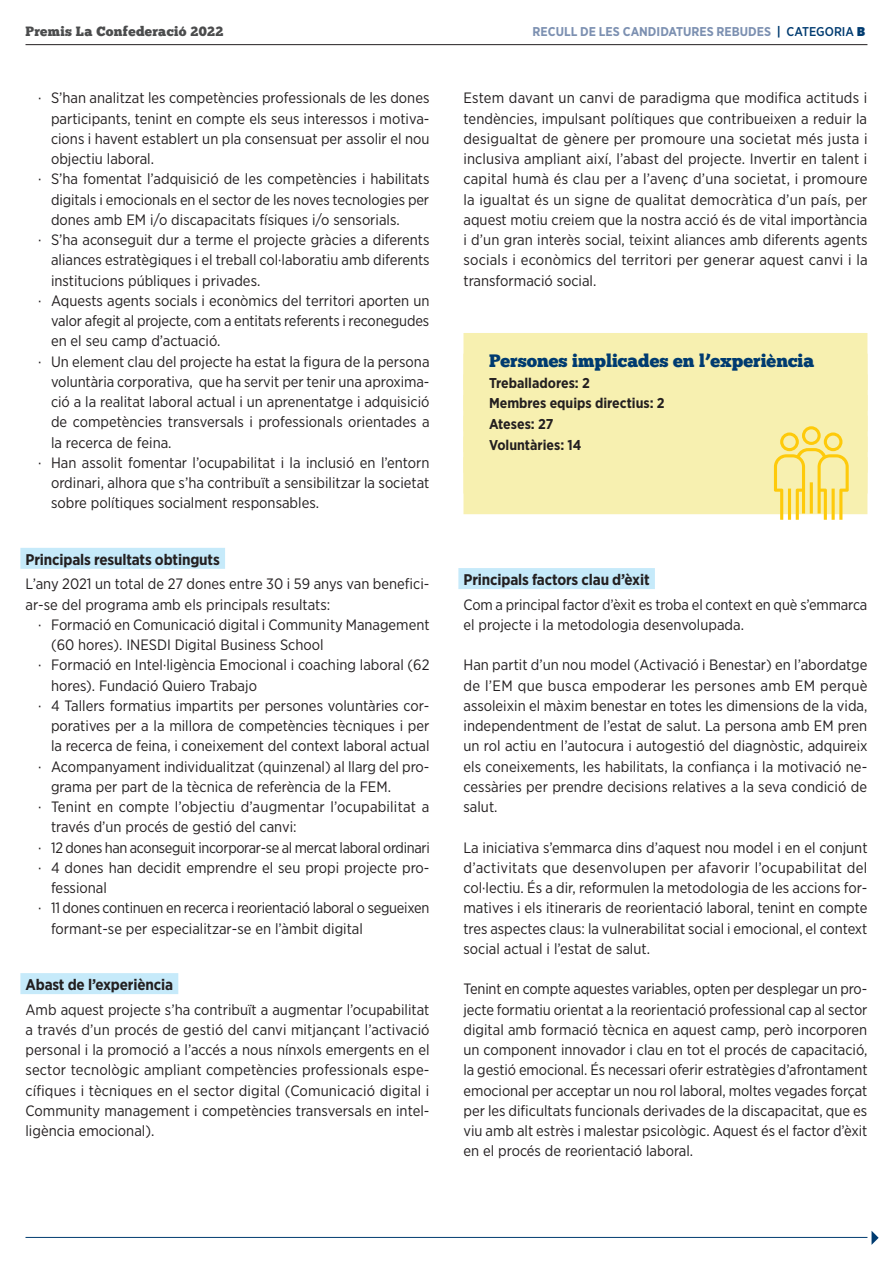
<style>
.page{position:relative;width:893px;height:1263px;background:#fff}
.page>*{position:absolute;margin:0;border:0;box-sizing:border-box;transform-origin:0 0}
._06__Text_fitxa_fina{font:18px "Chunk Five";color:#003b70}
._01_TITOLET_blau{font:700 15.45px "Gotham Narrow";letter-spacing:-.01em;color:#231f20}
.t1{font:15px/20.2px "Gotham Narrow";color:#231f20;text-align:justify}
.t2{font:15px/20.2px "Gotham Narrow";letter-spacing:-.02em;color:#231f20}
._06__Text_fitxa_fina-2{font:700 14.25px "Gotham Narrow";color:#231f20}
.t3{font:13.5px "Chunk Five";letter-spacing:.02em;color:#4b4c4d}
.t4{font:700 12.75px "Gotham Narrow";color:#7c90b1}
.s1{color:#003b70}
.s2{font-weight:500;color:#003b70}
.s3{font-weight:900;color:#003b70}
</style>
<div class="page">
<hr style="left:26px;top:44px;width:841px;height:1px;background:#231f20">
<hr style="left:26px;top:1237px;width:841px;height:1px;background:#003b70">
<svg style="left:871px;top:1231px;width:8px;height:14px"></svg>
<div style="left:20px;top:548px;width:205px;height:21px;background:#c6eafa"></div>
<div style="left:20px;top:973px;width:158px;height:21px;background:#c6eafa"></div>
<div style="left:463px;top:333px;width:404px;height:57px;background:#f7f0b0"></div>
<div style="left:463px;top:374px;width:404px;height:57px;background:#f7f0b0"></div>
<div style="left:463px;top:416px;width:404px;height:57px;background:#f7f0b0"></div>
<div style="left:463px;top:457px;width:404px;height:57px;background:#f7f0b0"></div>
<div style="left:458px;top:568px;width:197px;height:21px;background:#c6eafa"></div>
<svg style="left:774px;top:426px;width:75px;height:94px"></svg>
<p class="t3" style="left:26px;top:24px;width:199px">Premis La Confederació 2022</p>
<p class="t4" style="left:533px;top:24px;width:334px">RECULL DE LES CANDIDATURES REBUDES <span class="s1">|</span> <span class="s2">CATEGORIA</span> <span class="s3">B</span></p>
<p class="t1" style="left:51px;top:88px;width:380px;text-indent:-13px">· S’han analitzat les competències professionals de les dones participants, tenint en compte els seus interessos i motiva&shy;cions i havent establert un pla consensuat per assolir el nou objectiu laboral.</p>
<p class="t1" style="left:51px;top:169px;width:380px;text-indent:-13px">· S’ha fomentat l’adquisició de les competències i habilitats digitals i emocionals en el sector de les noves tecnologies per dones amb EM i/o discapacitats físiques i/o sensorials.</p>
<p class="t1" style="left:51px;top:229px;width:380px;text-indent:-13px">· S’ha aconseguit dur a terme el projecte gràcies a diferents aliances estratègiques i el treball col·laboratiu amb diferents institucions públiques i privades.</p>
<p class="t1" style="left:51px;top:290px;width:380px;text-indent:-13px">· Aquests agents socials i econòmics del territori aporten un valor afegit al projecte, com a entitats referents i reconegudes en el seu camp d’actuació.</p>
<p class="t1" style="left:51px;top:351px;width:380px;text-indent:-13px">· Un element clau del projecte ha estat la figura de la persona voluntària corporativa, que ha servit per tenir una aproxima&shy;ció a la realitat laboral actual i un aprenentatge i adquisició de competències transversals i professionals orientades a la recerca de feina.</p>
<p class="t1" style="left:51px;top:452px;width:380px;text-indent:-13px">· Han assolit fomentar l’ocupabilitat i la inclusió en l’entorn ordinari, alhora que s’ha contribuït a sensibilitzar la societat sobre polítiques socialment responsables.</p>
<p class="_01_TITOLET_blau" style="left:26px;top:549px;width:196px">Principals resultats obtinguts</p>
<p class="t1" style="left:26px;top:574px;width:405px">L’any 2021 un total de 27 dones entre 30 i 59 anys van benefici&shy;ar-se del programa amb els principals resultats:</p>
<p class="t1" style="left:51px;top:614px;width:380px;text-indent:-13px">· Formació en Comunicació digital i Community Management (60 hores). INESDI Digital Business School</p>
<p class="t1" style="left:51px;top:655px;width:380px;text-indent:-13px">· Formació en Intel·ligència Emocional i coaching laboral (62 hores). Fundació Quiero Trabajo</p>
<p class="t1" style="left:51px;top:695px;width:380px;text-indent:-13px">· 4 Tallers formatius impartits per persones voluntàries cor&shy;poratives per a la millora de competències tècniques i per la recerca de feina, i coneixement del context laboral actual</p>
<p class="t1" style="left:51px;top:756px;width:380px;text-indent:-13px">· Acompanyament individualitzat (quinzenal) al llarg del pro&shy;grama per part de la tècnica de referència de la FEM.</p>
<p class="t1" style="left:51px;top:796px;width:380px;text-indent:-13px">· Tenint en compte l’objectiu d’augmentar l’ocupabilitat a través d’un procés de gestió del canvi:</p>
<p class="t2" style="left:38px;top:837px;width:393px">· 12 dones han aconseguit incorporar-se al mercat laboral ordinari</p>
<p class="t1" style="left:51px;top:857px;width:380px;text-indent:-13px">· 4 dones han decidit emprendre el seu propi projecte pro&shy;fessional</p>
<p class="t2" style="left:51px;top:898px;width:380px;text-indent:-13px">· 11 dones continuen en recerca i reorientació laboral o segueixen formant-se per especialitzar-se en l’àmbit digital</p>
<p class="_01_TITOLET_blau" style="left:26px;top:974px;width:149px">Abast de l’experiència</p>
<p class="t1" style="left:26px;top:999px;width:406px;text-align:left">Amb aquest projecte s’ha contribuït a augmentar l’ocupabilitat a través d’un procés de gestió del canvi mitjançant l’activació personal i la promoció a l’accés a nous nínxols emergents en el sector tecnològic ampliant competències professionals espe&shy;cífiques i tècniques en el sector digital (Comunicació digital i Community management i competències transversals en intel· ligència emocional).</p>
<p class="t1" style="left:463px;top:88px;width:406px">Estem davant un canvi de paradigma que modifica actituds i tendències, impulsant polítiques que contribueixen a reduir la desigualtat de gènere per promoure una societat més justa i inclusiva ampliant així, l’abast del projecte. Invertir en talent i capital humà és clau per a l’avenç d’una societat, i promoure la igualtat és un signe de qualitat democràtica d’un país, per aquest motiu creiem que la nostra acció és de vital importància i d’un gran interès social, teixint aliances amb diferents agents socials i econòmics del territori per generar aquest canvi i la transformació social.</p>
<p class="_06__Text_fitxa_fina" style="left:489px;top:350px;width:327px">Persones implicades en l’experiència</p>
<p class="_06__Text_fitxa_fina-2" style="left:489px;top:374px;width:102px">Treballadores: 2</p>
<p class="_06__Text_fitxa_fina-2" style="left:489px;top:394px;width:177px">Membres equips directius: 2</p>
<p class="_06__Text_fitxa_fina-2" style="left:489px;top:415px;width:66px">Ateses: 27</p>
<p class="_06__Text_fitxa_fina-2" style="left:489px;top:436px;width:94px">Voluntàries: 14</p>
<p class="_01_TITOLET_blau" style="left:463px;top:569px;width:188px">Principals factors clau d’èxit</p>
<p class="t1" style="left:463px;top:594px;width:405px">Com a principal factor d’èxit es troba el context en què s’emmarca el projecte i la metodologia desenvolupada.</p>
<p class="t1" style="left:463px;top:655px;width:406px">Han partit d’un nou model (Activació i Benestar) en l’abordatge de l’EM que busca empoderar les persones amb EM perquè assoleixin el màxim benestar en totes les dimensions de la vida, independentment de l’estat de salut. La persona amb EM pren un rol actiu en l’autocura i autogestió del diagnòstic, adquireix els coneixements, les habilitats, la confiança i la motivació ne&shy;cessàries per prendre decisions relatives a la seva condició de salut.</p>
<p class="t1" style="left:463px;top:837px;width:405px">La iniciativa s’emmarca dins d’aquest nou model i en el conjunt d’activitats que desenvolupen per afavorir l’ocupabilitat del col·lectiu. És a dir, reformulen la metodologia de les accions for&shy;matives i els itineraris de reorientació laboral, tenint en compte tres aspectes claus: la vulnerabilitat social i emocional, el context social actual i l’estat de salut.</p>
<p class="t1" style="left:463px;top:979px;width:406px">Tenint en compte aquestes variables, opten per desplegar un pro&shy;jecte formatiu orientat a la reorientació professional cap al sector digital amb formació tècnica en aquest camp, però incorporen un component innovador i clau en tot el procés de capacitació, la gestió emocional. És necessari oferir estratègies d’afrontament emocional per acceptar un nou rol laboral, moltes vegades forçat per les dificultats funcionals derivades de la discapacitat, que es viu amb alt estrès i malestar psicològic. Aquest és el factor d’èxit en el procés de reorientació laboral.</p>
</div>
